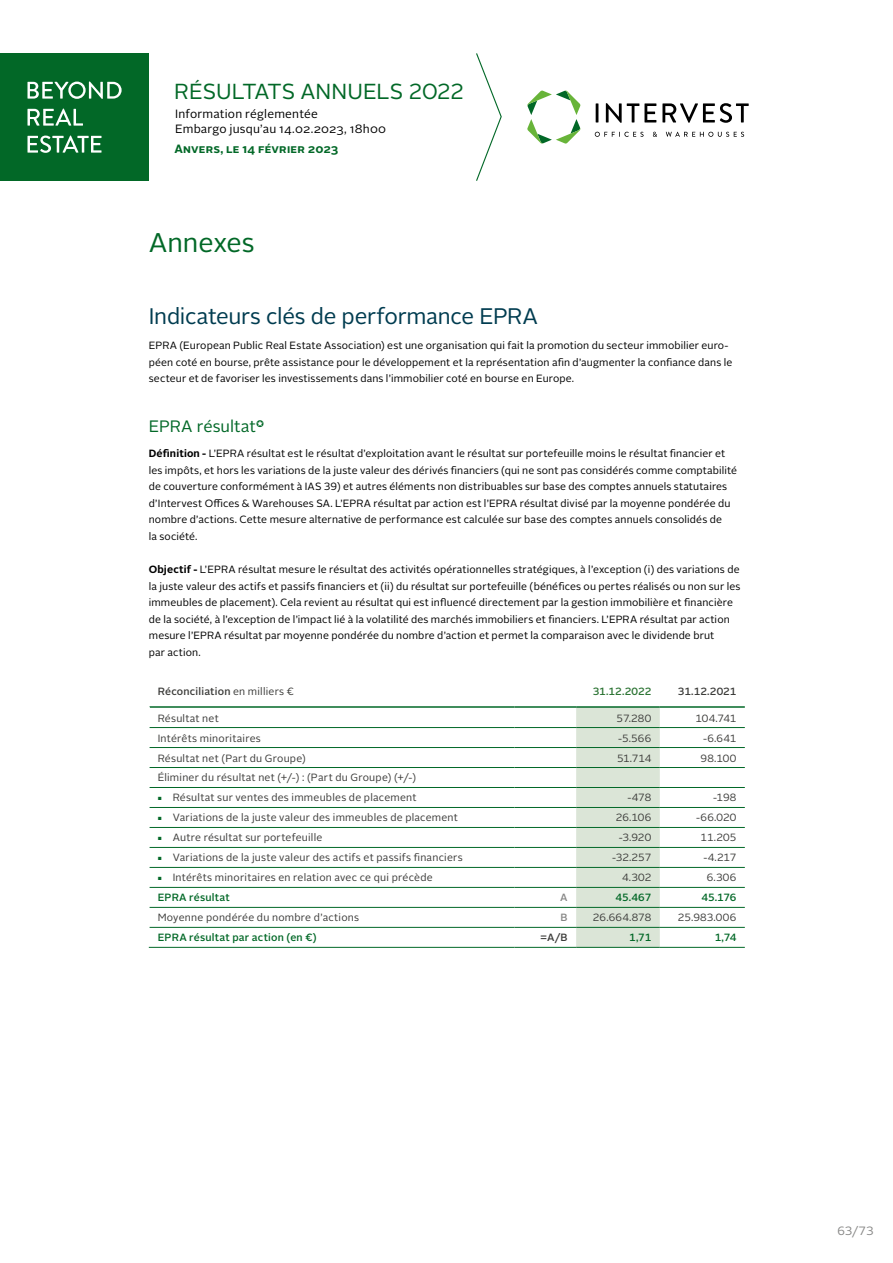
<style>
.page{position:relative;width:893px;height:1263px;background:#fff}
.page>*{position:absolute;margin:0;border:0;box-sizing:border-box;transform-origin:0 0}
.t1{font:27px "Alright Sans";letter-spacing:-.005em;color:#026827}
.t2{font:22.5px "Alright Sans";letter-spacing:-.015em;color:#003c50}
.t3{font:21.75px "Alright Sans";letter-spacing:-.005em;color:#026827}
.t4{font:16.5px "Alright Sans";color:#026827}
.t5{font:12px/15px "Alright Sans";letter-spacing:.015em;color:#000}
.t6{font:700 12px "Alright Sans";letter-spacing:.015em;color:#026827}
.t7{font:12px "Alright Sans";color:#878786}
.t8{font:10.5px/16.5px "Alright Sans";letter-spacing:.01em;color:#000}
.t9{font:10.5px "Alright Sans";letter-spacing:.02em;color:#3c3c3a}
.t10{font:500 10.5px "Alright Sans";letter-spacing:.02em;color:#026827}
.t11{font:500 10.5px "Alright Sans";letter-spacing:.02em;color:#3c3c3a}
.t12{font:500 10.5px "Alright Sans";letter-spacing:.01em;color:#2c7434}
.t13{font:500 10.5px "Alright Sans";color:#878786}
.s1{font-weight:700}
.s2{font-weight:400}
.s3{font-size:4.5px;color:#026827}
</style>
<div class="page">
<svg style="left:527px;top:90px;width:53px;height:54px"></svg>
<svg style="left:595px;top:132px;width:49px;height:5px"></svg>
<svg style="left:653px;top:132px;width:4px;height:5px"></svg>
<svg style="left:666px;top:132px;width:78px;height:5px"></svg>
<svg style="left:596px;top:103px;width:2px;height:19px"></svg>
<svg style="left:606px;top:103px;width:50px;height:20px"></svg>
<svg style="left:662px;top:103px;width:87px;height:20px"></svg>
<div style="left:0;top:53px;width:149px;height:128px;background:#026827"></div>
<svg style="left:28px;top:136px;width:74px;height:17px"></svg>
<svg style="left:28px;top:109px;width:55px;height:17px"></svg>
<svg style="left:28px;top:82px;width:94px;height:17px"></svg>
<svg style="left:476px;top:53px;width:26px;height:128px"></svg>
<div style="left:576px;top:708px;width:84px;height:239px;background:#dbe5d7"></div>
<hr style="left:150px;top:706px;width:364px;height:2px;background:#026827">
<hr style="left:514px;top:706px;width:62px;height:2px;background:#026827">
<hr style="left:576px;top:706px;width:84px;height:2px;background:#026827">
<hr style="left:660px;top:706px;width:85px;height:2px;background:#026827">
<svg style="left:149px;top:706px;width:1px;height:241px"></svg>
<hr style="left:150px;top:727px;width:364px;height:1px;background:#026827">
<hr style="left:514px;top:727px;width:62px;height:1px;background:#026827">
<hr style="left:660px;top:727px;width:85px;height:1px;background:#026827">
<hr style="left:150px;top:747px;width:364px;height:1px;background:#026827">
<hr style="left:514px;top:747px;width:62px;height:1px;background:#026827">
<hr style="left:576px;top:747px;width:84px;height:1px;background:#026827">
<hr style="left:660px;top:747px;width:85px;height:1px;background:#026827">
<hr style="left:150px;top:767px;width:364px;height:1px;background:#026827">
<hr style="left:514px;top:767px;width:62px;height:1px;background:#026827">
<hr style="left:576px;top:767px;width:84px;height:1px;background:#026827">
<hr style="left:660px;top:767px;width:85px;height:1px;background:#026827">
<hr style="left:150px;top:787px;width:364px;height:1px;background:#026827">
<hr style="left:514px;top:787px;width:62px;height:1px;background:#026827">
<hr style="left:660px;top:787px;width:85px;height:1px;background:#026827">
<hr style="left:150px;top:807px;width:364px;height:1px;background:#026827">
<hr style="left:514px;top:807px;width:62px;height:1px;background:#026827">
<hr style="left:660px;top:807px;width:85px;height:1px;background:#026827">
<hr style="left:150px;top:827px;width:364px;height:1px;background:#026827">
<hr style="left:514px;top:827px;width:62px;height:1px;background:#026827">
<hr style="left:660px;top:827px;width:85px;height:1px;background:#026827">
<hr style="left:150px;top:847px;width:364px;height:1px;background:#026827">
<hr style="left:514px;top:847px;width:62px;height:1px;background:#026827">
<hr style="left:660px;top:847px;width:85px;height:1px;background:#026827">
<hr style="left:150px;top:867px;width:364px;height:1px;background:#026827">
<hr style="left:514px;top:867px;width:62px;height:1px;background:#026827">
<hr style="left:660px;top:867px;width:85px;height:1px;background:#026827">
<hr style="left:150px;top:887px;width:364px;height:1px;background:#026827">
<hr style="left:514px;top:887px;width:62px;height:1px;background:#026827">
<hr style="left:576px;top:887px;width:84px;height:1px;background:#026827">
<hr style="left:660px;top:887px;width:85px;height:1px;background:#026827">
<hr style="left:150px;top:907px;width:364px;height:1px;background:#026827">
<hr style="left:514px;top:907px;width:62px;height:1px;background:#026827">
<hr style="left:576px;top:907px;width:84px;height:1px;background:#026827">
<hr style="left:660px;top:907px;width:85px;height:1px;background:#026827">
<hr style="left:150px;top:927px;width:364px;height:1px;background:#026827">
<hr style="left:514px;top:927px;width:62px;height:1px;background:#026827">
<hr style="left:576px;top:927px;width:84px;height:1px;background:#026827">
<hr style="left:660px;top:927px;width:85px;height:1px;background:#026827">
<hr style="left:576px;top:727px;width:84px;height:1px;background:#026827">
<hr style="left:576px;top:787px;width:84px;height:1px;background:#026827">
<hr style="left:576px;top:807px;width:84px;height:1px;background:#026827">
<hr style="left:576px;top:827px;width:84px;height:1px;background:#026827">
<hr style="left:576px;top:847px;width:84px;height:1px;background:#026827">
<hr style="left:576px;top:867px;width:84px;height:1px;background:#026827">
<hr style="left:149px;top:947px;width:365px;height:1px;background:#026827">
<hr style="left:514px;top:947px;width:62px;height:1px;background:#026827">
<hr style="left:576px;top:947px;width:84px;height:1px;background:#026827">
<hr style="left:660px;top:947px;width:85px;height:1px;background:#026827">
<h3 class="t3" style="left:174px;top:76px;width:291px">RÉSULTATS ANNUELS 2022</h3>
<p class="t5" style="left:175px;top:107px;width:213px">Information réglementée<br>Embargo jusqu’au 14.02.2023, 18h00</p>
<p class="t6" style="left:174px;top:141px;width:165px">Anvers, le 14 février 2023</p>
<h1 class="t1" style="left:149px;top:224px;width:107px">Annexes</h1>
<h2 class="t2" style="left:149px;top:301px;width:391px">Indicateurs clés de performance EPRA</h2>
<p class="t8" style="left:149px;top:337px;width:585px">EPRA (European Public Real Estate Association) est une organisation qui fait la promotion du secteur immobilier euro&shy;péen coté en bourse, prête assistance pour le développement et la représentation afin d’augmenter la confiance dans le secteur et de favoriser les investissements dans l’immobilier coté en bourse en Europe.</p>
<h3 class="t4" style="left:149px;top:415px;width:117px">EPRA résultat<sup>★</sup></h3>
<p class="t8" style="left:149px;top:445px;width:590px"><span class="s1">Définition -</span> L’EPRA résultat est le résultat d’exploitation avant le résultat sur portefeuille moins le résultat financier et les impôts, et hors les variations de la juste valeur des dérivés financiers (qui ne sont pas considérés comme comptabilité de couverture conformément à IAS 39) et autres éléments non distribuables sur base des comptes annuels statutaires d’Intervest Offices &amp; Warehouses SA. L’EPRA résultat par action est l’EPRA résultat divisé par la moyenne pondérée du nombre d’actions. Cette mesure alternative de performance est calculée sur base des comptes annuels consolidés de<br>la société.</p>
<p class="t8" style="left:149px;top:561px;width:593px"><span class="s1">Objectif -</span> L’EPRA résultat mesure le résultat des activités opérationnelles stratégiques, à l’exception (i) des variations de la juste valeur des actifs et passifs financiers et (ii) du résultat sur portefeuille (bénéfices ou pertes réalisés ou non sur les immeubles de placement). Cela revient au résultat qui est influencé directement par la gestion immobilière et financière de la société, à l’exception de l’impact lié à la volatilité des marchés immobiliers et financiers. L’EPRA résultat par action mesure l’EPRA résultat par moyenne pondérée du nombre d’action et permet la comparaison avec le dividende brut<br>par action.</p>
<p class="t11" style="left:158px;top:684px;width:138px">Réconciliation <span class="s2">en milliers €</span></p>
<p class="t12" style="left:593px;top:684px;width:60px">31.12.2022</p>
<p class="t11" style="left:678px;top:684px;width:60px">31.12.2021</p>
<p class="t9" style="left:158px;top:711px;width:63px">Résultat net</p>
<p class="t9" style="left:617px;top:711px;width:36px">57.280</p>
<p class="t9" style="left:695px;top:711px;width:42px">104.741</p>
<p class="t9" style="left:158px;top:731px;width:105px">Intérêts minoritaires</p>
<p class="t9" style="left:618px;top:731px;width:35px">-5.566</p>
<p class="t9" style="left:703px;top:731px;width:35px">-6.641</p>
<p class="t9" style="left:158px;top:751px;width:150px">Résultat net (Part du Groupe)</p>
<p class="t9" style="left:617px;top:751px;width:36px">51.714</p>
<p class="t9" style="left:700px;top:751px;width:37px">98.100</p>
<p class="t9" style="left:158px;top:771px;width:260px">Éliminer du résultat net (+/-) : (Part du Groupe) (+/-)</p>
<p class="t9" style="left:158px;top:791px;width:260px"><span class="s3">■</span> Résultat sur ventes des immeubles de placement</p>
<p class="t9" style="left:627px;top:791px;width:25px">-478</p>
<p class="t9" style="left:713px;top:791px;width:25px">-198</p>
<p class="t9" style="left:158px;top:811px;width:302px"><span class="s3">■</span> Variations de la juste valeur des immeubles de placement</p>
<p class="t9" style="left:616px;top:811px;width:37px">26.106</p>
<p class="t9" style="left:696px;top:811px;width:42px">-66.020</p>
<p class="t9" style="left:158px;top:831px;width:166px"><span class="s3">■</span> Autre résultat sur portefeuille</p>
<p class="t9" style="left:619px;top:831px;width:34px">-3.920</p>
<p class="t9" style="left:701px;top:831px;width:37px">11.205</p>
<p class="t9" style="left:158px;top:851px;width:307px"><span class="s3">■</span> Variations de la juste valeur des actifs et passifs financiers</p>
<p class="t9" style="left:612px;top:851px;width:41px">-32.257</p>
<p class="t9" style="left:703px;top:851px;width:34px">-4.217</p>
<p class="t9" style="left:158px;top:871px;width:276px"><span class="s3">■</span> Intérêts minoritaires en relation avec ce qui précède</p>
<p class="t9" style="left:622px;top:871px;width:31px">4.302</p>
<p class="t9" style="left:707px;top:871px;width:31px">6.306</p>
<p class="t10" style="left:158px;top:890px;width:74px">EPRA résultat</p>
<p class="t13" style="left:560px;top:890px;width:9px">A</p>
<p class="t10" style="left:615px;top:890px;width:37px">45.467</p>
<p class="t10" style="left:701px;top:890px;width:36px">45.176</p>
<p class="t9" style="left:158px;top:910px;width:203px">Moyenne pondérée du nombre d’actions</p>
<p class="t13" style="left:561px;top:910px;width:9px">B</p>
<p class="t9" style="left:593px;top:910px;width:60px">26.664.878</p>
<p class="t9" style="left:678px;top:910px;width:60px">25.983.006</p>
<p class="t10" style="left:158px;top:930px;width:160px">EPRA résultat par action (en €)</p>
<p class="t11" style="left:541px;top:930px;width:29px">=A/B</p>
<p class="t10" style="left:629px;top:930px;width:24px">1,71</p>
<p class="t10" style="left:715px;top:930px;width:23px">1,74</p>
<p class="t7" style="left:837px;top:1223px;width:38px">63/73</p>
</div>
